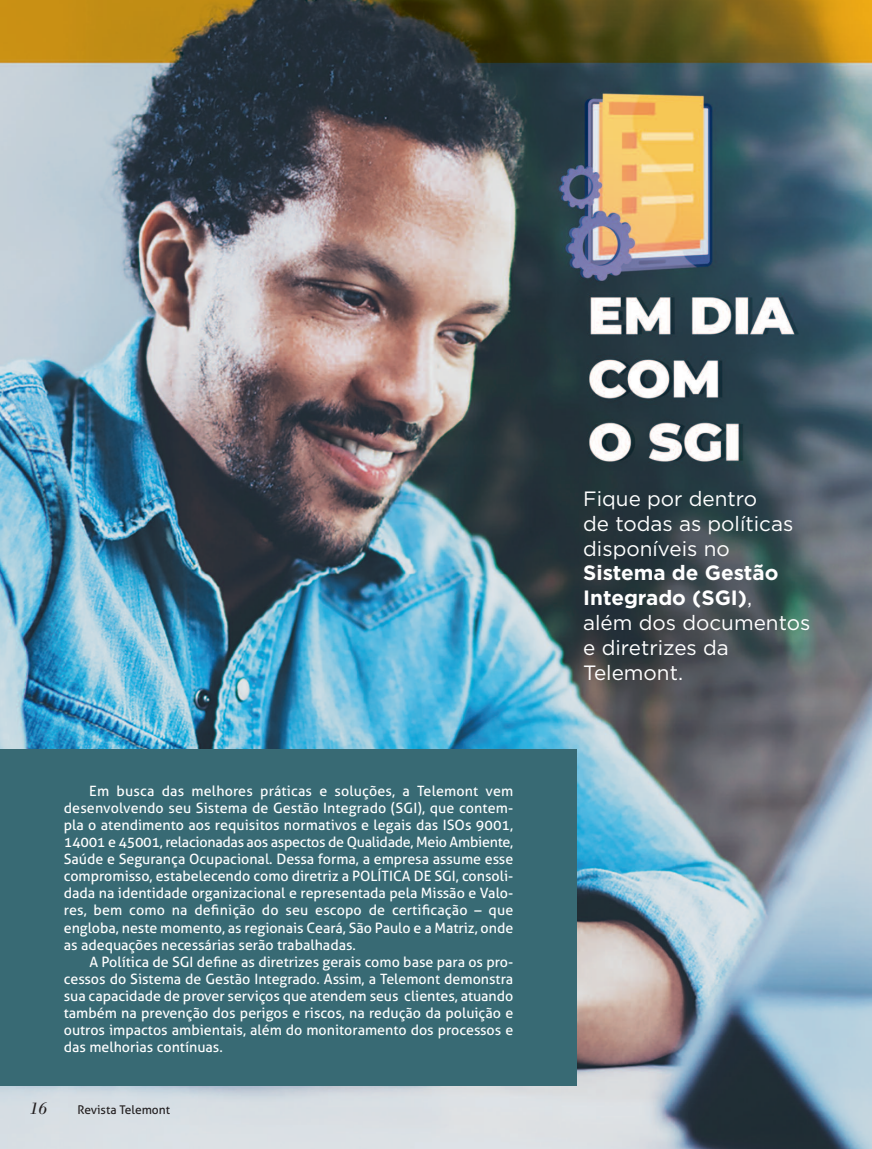
<style>
.page{position:relative;width:872px;height:1149px;background:#fff}
.page>*{position:absolute;margin:0;border:0;box-sizing:border-box;transform-origin:0 0}
.t1{font:20.7px/24.8px "Gotham";color:#fff}
.t2{font:italic 18px "Bodoni";color:#231f20}
.t3{font:14.25px/17.1px "Aller";color:#fff;text-align:justify}
.t4{font:12px "Aller";color:#231f20}
.s1{font-weight:700}
</style>
<div class="page">
<img style="left:0;top:0;width:872px;height:1148px">
<div style="left:0;top:748px;width:577px;height:336px;background:#386a74"></div>
<p class="t3" style="left:64px;top:781px;width:451px;text-indent:26px">Em busca das melhores práticas e soluções, a Telemont vem desenvolvendo seu Sistema de Gestão Integrado (SGI), que contem&shy;pla o atendimento aos requisitos normativos e legais das ISOs 9001, 14001 e 45001, relacionadas aos aspectos de Qualidade, Meio Ambiente, Saúde e Segurança Ocupacional. Dessa forma, a empresa assume esse compromisso, estabelecendo como diretriz a POLÍTICA DE SGI, consoli&shy;dada na identidade organizacional e representada pela Missão e Valo&shy;res, bem como na definição do seu escopo de certificação – que engloba, neste momento, as regionais Ceará, São Paulo e a Matriz, onde as adequações necessárias serão trabalhadas.</p>
<p class="t3" style="left:64px;top:952px;width:451px;text-indent:26px">A Política de SGI define as diretrizes gerais como base para os pro&shy;cessos do Sistema de Gestão Integrado. Assim, a Telemont demonstra sua capacidade de prover serviços que atendem seus clientes, atuando também na prevenção dos perigos e riscos, na redução da poluição e outros impactos ambientais, além do monitoramento dos processos e das melhorias contínuas.</p>
<p class="t2" style="left:30px;top:1097px;width:19px">16</p>
<p class="t4" style="left:77px;top:1101px;width:94px">Revista Telemont</p>
<h1 class="t1" style="left:583px;top:488px;width:212px">Fique por dentro<br>de todas as políticas disponíveis no</h1>
<h1 class="t1" style="left:583px;top:562px;width:229px"><span class="s1">Sistema de Gestão<br>Integrado (SGI)</span>,<br>além dos documentos e diretrizes da<br>Telemont.</h1>
</div>
